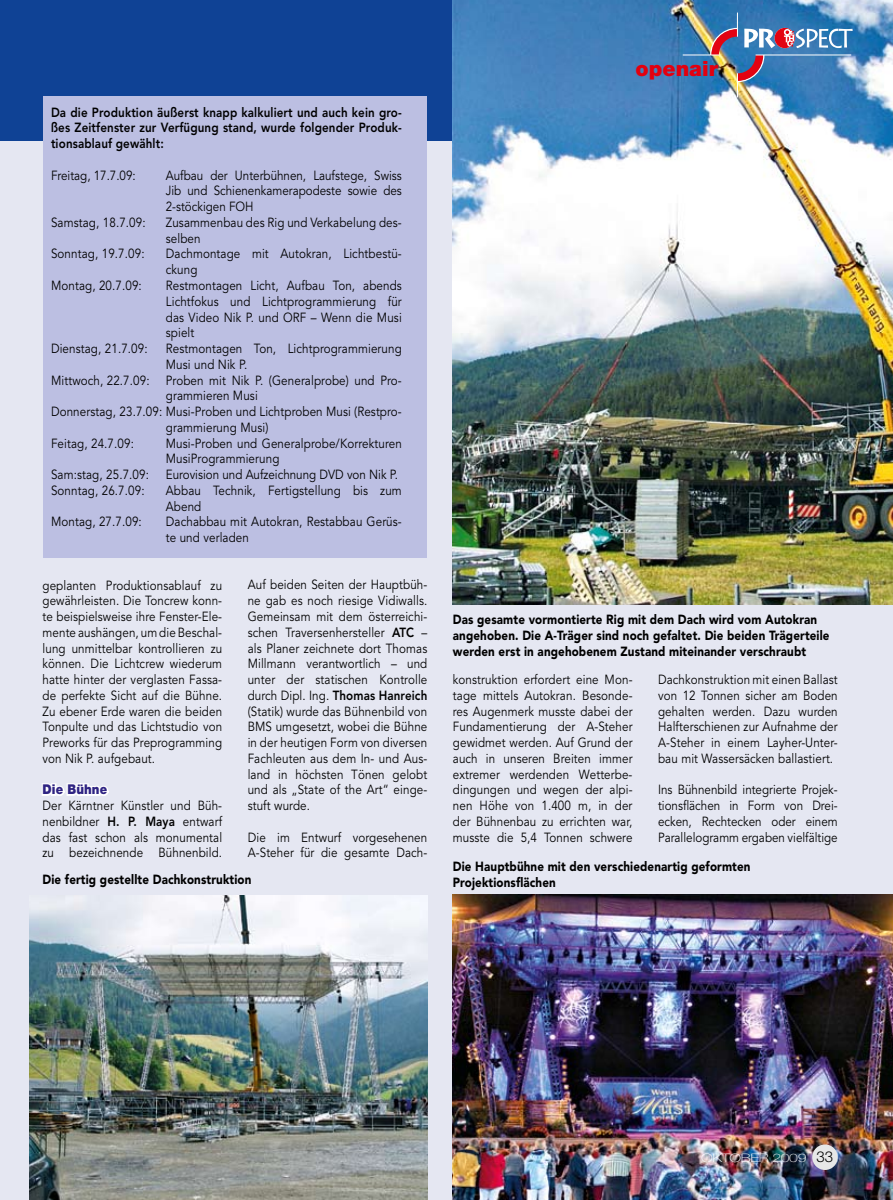
<style>
.page{position:relative;width:893px;height:1200px;background:#fff}
.page>*{position:absolute;margin:0;border:0;box-sizing:border-box;transform-origin:0 0}
.t1{font:900 21px "Helvetica Neue";color:#e3000f}
.t2{font:900 13.5px "Helvetica Neue";letter-spacing:.01em;color:#2f2483;scale:.88 1}
.t3{font:13.2px/15.8px "Avenir";letter-spacing:.01em;color:#000;text-align:justify;scale:.88 1}
.t4{font:900 13.2px/15.8px "Avenir";letter-spacing:.01em;color:#000;scale:.88 1}
.t5{font:800 13.2px/15.8px "Avenir";letter-spacing:.01em;color:#000;text-align:justify;scale:.88 1}
.t6{font:100 11.7px "Helvetica Neue";letter-spacing:-.025em;color:#fff;scale:1.35 1}
.s1{font-weight:800}
.s2{font-weight:300;font-size:15px;color:#000}
</style>
<div class="page">
<div style="left:0;top:0;width:893px;height:1199px;background:#e5e7f2"></div>
<div style="left:0;top:0;width:893px;height:140px;background:#0f4295"></div>
<svg style="left:42px;top:783px;width:67px;height:13px"></svg>
<div style="left:43px;top:96px;width:384px;height:461px;background:#bcbfe2"></div>
<img style="left:453px;top:0;width:440px;height:604px">
<img style="left:30px;top:895px;width:397px;height:304px">
<img style="left:453px;top:894px;width:440px;height:305px">
<img style="left:708px;top:13px;width:145px;height:84px">
<hr style="left:756px;top:55px;width:95px;height:1px;background:#fff">
<hr style="left:683px;top:55px;width:36px;height:1px;background:#fff">
<div style="left:812px;top:1144px;width:26px;height:25px;background:#e7e7e7;border-radius:50%"></div>
<p class="t5" style="left:51px;top:104px;width:400px">Da die Produktion äußerst knapp kalkuliert und auch kein gro&shy;ßes Zeitfenster zur Verfügung stand, wurde folgender Produk&shy;tionsablauf gewählt:</p>
<p class="t3" style="left:51px;top:167px;width:98px">Freitag, 17.7.09:</p>
<p class="t3" style="left:166px;top:167px;width:270px">Aufbau der Unterbühnen, Laufstege, Swiss Jib und Schienenkamerapodeste sowie des 2-stöckigen FOH</p>
<p class="t3" style="left:51px;top:215px;width:109px">Samstag, 18.7.09:</p>
<p class="t3" style="left:166px;top:215px;width:270px">Zusammenbau des Rig und Verkabelung des&shy;selben</p>
<p class="t3" style="left:51px;top:246px;width:108px">Sonntag, 19.7.09:</p>
<p class="t3" style="left:166px;top:246px;width:270px">Dachmontage mit Autokran, Lichtbestü&shy;ckung</p>
<p class="t3" style="left:51px;top:278px;width:105px">Montag, 20.7.09:</p>
<p class="t3" style="left:166px;top:278px;width:270px">Restmontagen Licht, Aufbau Ton, abends Lichtfokus und Lichtprogrammierung für das Video Nik P. und ORF – Wenn die Musi spielt</p>
<p class="t3" style="left:51px;top:341px;width:111px">Dienstag, 21.7.09:</p>
<p class="t3" style="left:166px;top:341px;width:270px">Restmontagen Ton, Lichtprogrammierung</p>
<p class="t3" style="left:166px;top:356px;width:94px">Musi und Nik P.</p>
<p class="t3" style="left:51px;top:372px;width:400px">Mittwoch, 22.7.09: Proben mit Nik P. (Generalprobe) und Pro-</p>
<p class="t3" style="left:166px;top:388px;width:106px">grammieren Musi</p>
<p class="t3" style="left:51px;top:404px;width:400px">Donnerstag, 23.7.09: Musi-Proben und Lichtproben Musi (Restpro-</p>
<p class="t3" style="left:166px;top:419px;width:118px">grammierung Musi)</p>
<p class="t3" style="left:51px;top:435px;width:96px">Feitag, 24.7.09:</p>
<p class="t3" style="left:166px;top:435px;width:270px">Musi-Proben und Generalprobe/Korrekturen<br>MusiProgrammierung</p>
<p class="t3" style="left:51px;top:467px;width:113px">Sam:stag, 25.7.09:</p>
<p class="t3" style="left:166px;top:467px;width:265px">Eurovision und Aufzeichnung DVD von Nik P.</p>
<p class="t3" style="left:51px;top:482px;width:108px">Sonntag, 26.7.09:</p>
<p class="t3" style="left:166px;top:482px;width:270px">Abbau Technik, Fertigstellung bis zum<br>Abend</p>
<p class="t3" style="left:51px;top:514px;width:105px">Montag, 27.7.09:</p>
<p class="t3" style="left:166px;top:514px;width:270px">Dachabbau mit Autokran, Restabbau Gerüs&shy;te und verladen</p>
<p class="t3" style="left:43px;top:577px;width:206px">geplanten Produktionsablauf zu gewährleisten. Die Toncrew konn&shy;te beispielsweise ihre Fenster-Ele&shy;mente aushängen, um die Beschal&shy;lung unmittelbar kontrollieren zu können. Die Lichtcrew wiederum hatte hinter der verglasten Fassa&shy;de perfekte Sicht auf die Bühne.<br>Zu ebener Erde waren die beiden Tonpulte und das Lichtstudio von Preworks für das Preprogramming von Nik P. aufgebaut.</p>
<p class="t2" style="left:43px;top:781px;width:75px">Die Bühne</p>
<p class="t3" style="left:43px;top:797px;width:206px">Der Kärntner Künstler und Büh&shy;nenbildner <span class="s1">H. P. Maya</span> entwarf das fast schon als monumental zu bezeichnende Bühnenbild.</p>
<p class="t3" style="left:248px;top:577px;width:206px">Auf beiden Seiten der Hauptbüh&shy;ne gab es noch riesige Vidiwalls.<br>Gemeinsam mit dem österreichi&shy;schen Traversenhersteller <span class="s1">ATC</span> – als Planer zeichnete dort Thomas Millmann verantwortlich – und unter der statischen Kontrolle durch Dipl. Ing. <span class="s1">Thomas Hanreich </span>(Statik) wurde das Bühnenbild von BMS umgesetzt, wobei die Bühne in der heutigen Form von diversen Fachleuten aus dem In- und Aus&shy;land in höchsten Tönen gelobt und als „State of the Art“ einge&shy;stuft wurde.</p>
<p class="t3" style="left:248px;top:829px;width:206px">Die im Entwurf vorgesehenen<br>A-Steher für die gesamte Dach-</p>
<p class="t4" style="left:43px;top:871px;width:239px">Die fertig gestellte Dachkonstruktion</p>
<h1 class="t1" style="left:636px;top:56px;width:84px">openair</h1>
<p class="t4" style="left:453px;top:611px;width:430px">Das gesamte vormontierte Rig mit dem Dach wird vom Autokran angehoben. Die A-Träger sind noch gefaltet. Die beiden Trägerteile werden erst in angehobenem Zustand miteinander verschraubt</p>
<p class="t3" style="left:453px;top:671px;width:206px">konstruktion erfordert eine Mon&shy;tage mittels Autokran. Besonde&shy;res Augenmerk musste dabei der Fundamentierung der A-Steher gewidmet werden. Auf Grund der auch in unseren Breiten immer extremer werdenden Wetterbe&shy;dingungen und wegen der alpi&shy;nen Höhe von 1.400 m, in der der Bühnenbau zu errichten war, musste die 5,4 Tonnen schwere</p>
<p class="t3" style="left:658px;top:671px;width:206px">Dachkonstruktion mit einen Ballast von 12 Tonnen sicher am Boden gehalten werden. Dazu wurden Halfterschienen zur Aufnahme der A-Steher in einem Layher-Unter&shy;bau mit Wassersäcken ballastiert.</p>
<p class="t3" style="left:658px;top:782px;width:206px">Ins Bühnenbild integrierte Projek&shy;tionsflächen in Form von Drei&shy;ecken, Rechtecken oder einem Parallelogramm ergaben vielfältige</p>
<p class="t4" style="left:453px;top:858px;width:340px">Die Hauptbühne mit den verschiedenartig geformten<br>Projektionsflächen</p>
<p class="t6" style="left:701px;top:1150px;width:99px">OKTOBER 2009 <span class="s2">33</span></p>
</div>
